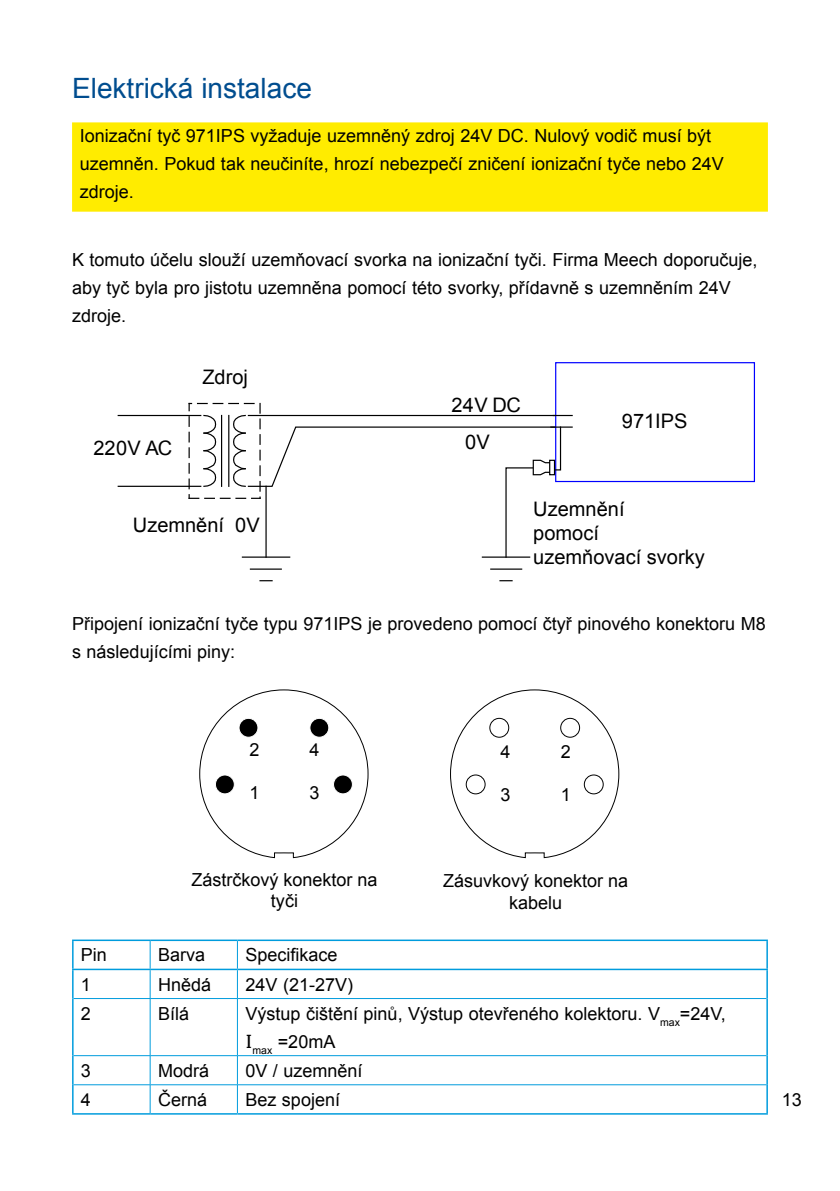
<style>
.page{position:relative;width:840px;height:1191px;background:#fff}
.page>*{position:absolute;margin:0;border:0;box-sizing:border-box;transform-origin:0 0}
.t1{font:28px "Arial";color:#004d8f}
.t2{font:20px/24px "Arial";color:#000}
.t3{font:18px/28px "Arial";color:#000}
.s1{font-family:"Bell Gothic Std";font-weight:700}
</style>
<div class="page">
<div style="left:73px;top:123px;width:693px;height:88px;background:#ffec00"></div>
<div style="left:72px;top:122px;width:695px;height:90px;border:2px solid #ffec00"></div>
<div style="left:554px;top:362px;width:200px;height:120px;border:1px solid #00f"></div>
<hr style="left:118px;top:415px;width:83px;height:1px;background:#000">
<hr style="left:118px;top:486px;width:83px;height:1px;background:#000">
<hr style="left:250px;top:568px;width:31px;height:2px;background:#000">
<svg style="left:260px;top:580px;width:12px;height:1px"></svg>
<svg style="left:188px;top:403px;width:384px;height:155px"></svg>
<hr style="left:482px;top:556px;width:47px;height:2px;background:#000">
<hr style="left:490px;top:568px;width:31px;height:2px;background:#000">
<svg style="left:499px;top:580px;width:12px;height:1px"></svg>
<svg style="left:199px;top:689px;width:169px;height:169px"></svg>
<div style="left:215px;top:775px;width:19px;height:19px;background:#000;border-radius:50%"></div>
<div style="left:215px;top:774px;width:19px;height:20px;border:1px solid #fff;border-radius:50%"></div>
<div style="left:333px;top:775px;width:19px;height:19px;background:#000;border-radius:50%"></div>
<div style="left:333px;top:774px;width:19px;height:20px;border:1px solid #fff;border-radius:50%"></div>
<div style="left:239px;top:718px;width:19px;height:19px;background:#000;border-radius:50%"></div>
<div style="left:238px;top:718px;width:20px;height:19px;border:1px solid #fff;border-radius:50%"></div>
<div style="left:310px;top:718px;width:18px;height:19px;background:#000;border-radius:50%"></div>
<div style="left:309px;top:718px;width:20px;height:19px;border:1px solid #fff;border-radius:50%"></div>
<svg style="left:450px;top:689px;width:169px;height:169px"></svg>
<div style="left:466px;top:775px;width:19px;height:19px;background:#fff;border-radius:50%"></div>
<div style="left:465px;top:774px;width:20px;height:20px;border:1px solid #000;border-radius:50%"></div>
<div style="left:584px;top:775px;width:19px;height:19px;background:#fff;border-radius:50%"></div>
<div style="left:583px;top:774px;width:20px;height:20px;border:1px solid #000;border-radius:50%"></div>
<div style="left:489px;top:718px;width:19px;height:19px;background:#fff;border-radius:50%"></div>
<div style="left:489px;top:718px;width:20px;height:19px;border:1px solid #000;border-radius:50%"></div>
<div style="left:560px;top:718px;width:19px;height:19px;background:#fff;border-radius:50%"></div>
<div style="left:560px;top:718px;width:19px;height:19px;border:1px solid #000;border-radius:50%"></div>
<hr style="left:74px;top:998px;width:76px;height:1px;background:#009cdd">
<hr style="left:150px;top:998px;width:87px;height:1px;background:#009cdd">
<hr style="left:150px;top:998px;width:1px;height:57px;background:#009cdd">
<hr style="left:237px;top:998px;width:529px;height:1px;background:#009cdd">
<hr style="left:237px;top:998px;width:1px;height:57px;background:#009cdd">
<hr style="left:74px;top:1055px;width:76px;height:1px;background:#009cdd">
<hr style="left:150px;top:1055px;width:87px;height:1px;background:#009cdd">
<hr style="left:237px;top:1055px;width:529px;height:1px;background:#009cdd">
<hr style="left:74px;top:1084px;width:76px;height:1px;background:#009cdd">
<hr style="left:150px;top:1084px;width:87px;height:1px;background:#009cdd">
<svg style="left:150px;top:1056px;width:1px;height:57px"></svg>
<hr style="left:237px;top:1084px;width:529px;height:1px;background:#009cdd">
<svg style="left:237px;top:1056px;width:1px;height:57px"></svg>
<svg style="left:150px;top:941px;width:1px;height:57px"></svg>
<svg style="left:237px;top:941px;width:1px;height:57px"></svg>
<hr style="left:72px;top:968px;width:78px;height:2px;background:#009cdd">
<hr style="left:150px;top:968px;width:87px;height:2px;background:#009cdd">
<hr style="left:237px;top:968px;width:530px;height:2px;background:#009cdd">
<hr style="left:72px;top:939px;width:78px;height:2px;background:#009cdd">
<hr style="left:72px;top:941px;width:2px;height:27px;background:#009cdd">
<hr style="left:150px;top:939px;width:87px;height:2px;background:#009cdd">
<hr style="left:237px;top:939px;width:530px;height:2px;background:#009cdd">
<hr style="left:72px;top:970px;width:2px;height:28px;background:#009cdd">
<svg style="left:766px;top:941px;width:1px;height:57px"></svg>
<hr style="left:72px;top:998px;width:2px;height:57px;background:#009cdd">
<hr style="left:766px;top:998px;width:1px;height:57px;background:#009cdd">
<hr style="left:72px;top:1055px;width:2px;height:29px;background:#009cdd">
<hr style="left:72px;top:1084px;width:2px;height:29px;background:#009cdd">
<svg style="left:766px;top:1055px;width:1px;height:58px"></svg>
<hr style="left:72px;top:1113px;width:78px;height:1px;background:#009cdd">
<hr style="left:150px;top:1113px;width:87px;height:1px;background:#009cdd">
<hr style="left:237px;top:1113px;width:530px;height:1px;background:#009cdd">
<h1 class="t1" style="left:72px;top:70px;width:241px">Elektrická instalace</h1>
<p class="t3" style="left:80px;top:121px;width:645px">Ionizační tyč 971IPS vyžaduje uzemněný zdroj 24V DC. Nulový vodič musí být uzemněn. Pokud tak neučiníte, hrozí nebezpečí zničení ionizační tyče nebo 24V zdroje.</p>
<p class="t3" style="left:72px;top:246px;width:686px">K tomuto účelu slouží uzemňovací svorka na ionizační tyči. Firma Meech doporučuje, aby tyč byla pro jistotu uzemněna pomocí této svorky, přídavně s uzemněním 24V zdroje.</p>
<p class="t2" style="left:93px;top:436px;width:80px">220V AC</p>
<p class="t2" style="left:202px;top:365px;width:47px">Zdroj</p>
<p class="t2" style="left:133px;top:513px;width:128px">Uzemnění 0V</p>
<p class="t2" style="left:465px;top:386px;width:57px;line-height:37.6px;text-indent:-14px">24V DC<br>0V</p>
<p class="t2" style="left:621px;top:409px;width:67px">971IPS</p>
<p class="t2" style="left:533px;top:497px;width:173px">Uzemnění<br>pomocí uzemňovací svorky</p>
<p class="t3" style="left:72px;top:610px;width:694px">Připojení ionizační tyče typu 971IPS je provedeno pomocí čtyř pinového konektoru M8 s následujícími piny:</p>
<p class="t3" style="left:249px;top:736px;width:12px">2</p>
<p class="t3" style="left:309px;top:736px;width:12px">4</p>
<p class="t3" style="left:249px;top:779px;width:12px">1</p>
<p class="t3" style="left:309px;top:779px;width:12px">3</p>
<p class="t3" style="left:191px;top:868px;width:188px;line-height:21.6px;text-align:center">Zástrčkový konektor na tyči</p>
<p class="t3" style="left:500px;top:737px;width:12px">4</p>
<p class="t3" style="left:560px;top:737px;width:12px">2</p>
<p class="t3" style="left:500px;top:780px;width:12px">3</p>
<p class="t3" style="left:560px;top:780px;width:12px">1</p>
<p class="t3" style="left:443px;top:870px;width:187px;line-height:21.6px;text-align:center">Zásuvkový konektor na kabelu</p>
<p class="t3" style="left:81px;top:941px;width:28px">Pin</p>
<p class="t3" style="left:158px;top:941px;width:49px">Barva</p>
<p class="t3" style="left:245px;top:941px;width:94px">Specifikace</p>
<p class="t3" style="left:81px;top:970px;width:12px">1</p>
<p class="t3" style="left:158px;top:970px;width:55px">Hnědá</p>
<p class="t3" style="left:245px;top:970px;width:109px">24V (21-27V)</p>
<p class="t3" style="left:81px;top:999px;width:12px">2</p>
<p class="t3" style="left:158px;top:999px;width:33px">Bílá</p>
<p class="t3" style="left:245px;top:999px;width:481px">Výstup čištění pinů, Výstup otevřeného kolektoru. V<sub>max</sub>=24V,<br><span class="s1">I</span><sub>max</sub> =20mA</p>
<p class="t3" style="left:81px;top:1056px;width:12px">3</p>
<p class="t3" style="left:158px;top:1056px;width:53px">Modrá</p>
<p class="t3" style="left:245px;top:1056px;width:119px">0V / uzemnění</p>
<p class="t3" style="left:81px;top:1085px;width:12px">4</p>
<p class="t3" style="left:158px;top:1085px;width:51px">Černá</p>
<p class="t3" style="left:245px;top:1085px;width:96px">Bez spojení</p>
<p class="t3" style="left:781px;top:1086px;width:22px">13</p>
</div>
